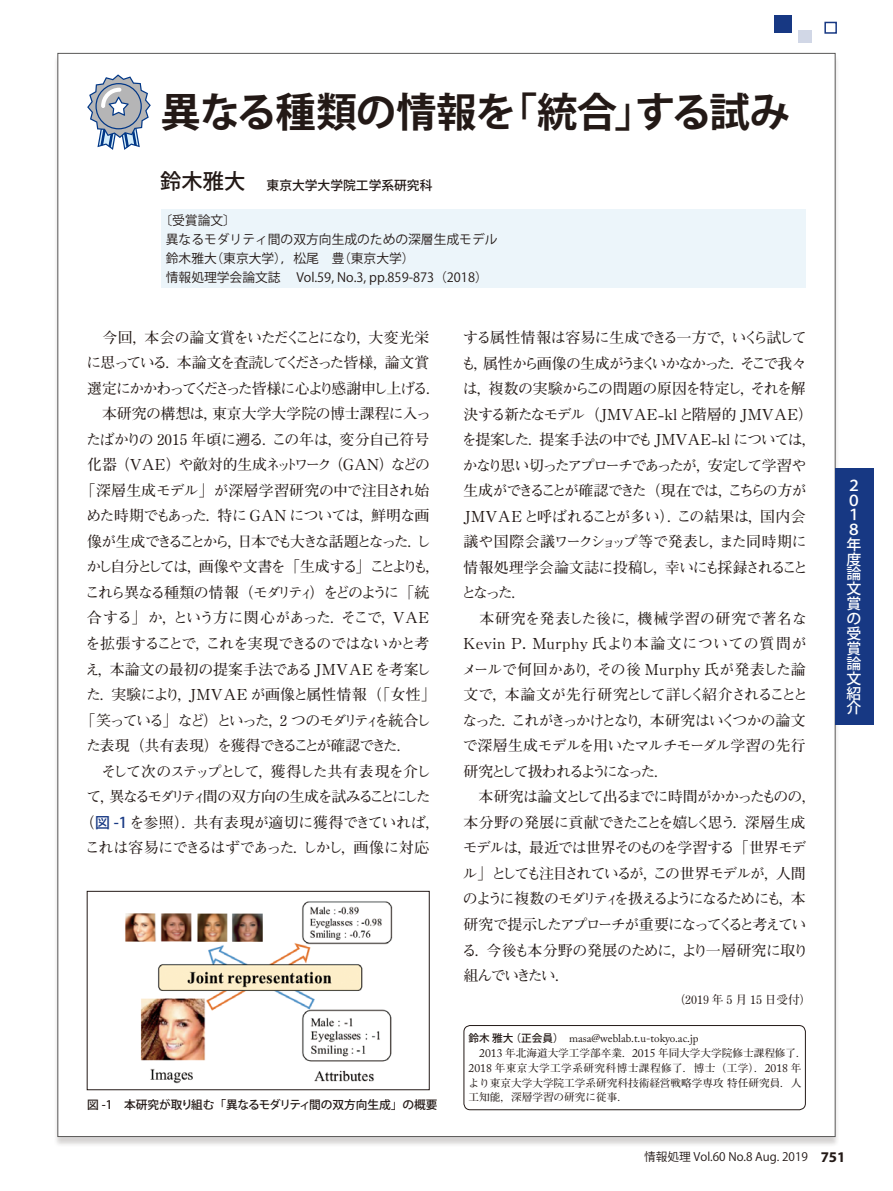
<style>
.page{position:relative;width:893px;height:1191px;background:#fff}
.page>*{position:absolute;margin:0;border:0;box-sizing:border-box;transform-origin:0 0}
.t1{font:700 40.35px "Koz Go Pro";letter-spacing:-.025em;color:#231916}
.t2{font:700 14.85px/25.5px "Futo Min A101 Pro";letter-spacing:-.075em;color:#231916}
.t3{font:700 14.85px "Futo Min A101 Pro";letter-spacing:-.025em;color:#231916}
.t4{font:700 14.85px "Futo Min A101 Pro";letter-spacing:-.15em;color:#231916}
.t5{font:700 14.85px "Futo Min A101 Pro";letter-spacing:-.135em;color:#231916}
.t6{font:700 14.85px "Futo Min A101 Pro";letter-spacing:-.105em;color:#231916}
.t7{font:700 14.85px "Futo Min A101 Pro";letter-spacing:-.155em;color:#231916}
.t8{font:700 14.85px "Futo Min A101 Pro";letter-spacing:-.14em;color:#231916}
.t9{font:700 14.85px "Futo Min A101 Pro";letter-spacing:-.01em;color:#231916}
.t10{font:700 14.85px "Futo Min A101 Pro";letter-spacing:-.015em;color:#231916}
.t11{font:700 14.85px "Futo Min A101 Pro";letter-spacing:-.055em;color:#231916}
.t12{font:700 14.85px "Futo Min A101 Pro";letter-spacing:-.1em;color:#231916}
.t13{font:700 14.85px "Futo Min A101 Pro";letter-spacing:-.03em;color:#231916}
.t14{font:700 14.85px "Futo Min A101 Pro";color:#231916}
.t15{font:500 14.85px/14.9px "Koz Go Pro";color:#fff}
.t16{font:12.75px/19.2px "Koz Go Pro";color:#231916}
.t17{font:500 12.75px "Koz Go Pro";color:#231916}
.t18{font:500 11.7px "Koz Go Std";letter-spacing:-.01em;color:#231916}
.t19{font:11.7px "Koz Go Pro";color:#231916}
.t20{font:700 11.7px "Futo Min A101 Pro";color:#231916}
.t21{font:11.1px "Adobe Caslon Pro";color:#231916}
.t22{font:700 10.65px/14.9px "Futo Min A101 Pro";color:#231916}
.s1{font-size:21.3px}
.s2{font-family:"M Ma Century";font-weight:400;font-size:15.15px}
.s3{font-family:"M Ma Century";font-weight:400}
.s4{font-family:"Koz Go Pro";font-weight:500;color:#173883}
.s5{font-family:"M Ma Century";font-weight:400;font-size:12px}
.s6{font-family:"Koz Go Pro";font-weight:500;font-size:10.65px}
.s7{font-family:"Adobe Caslon Pro";font-weight:400;font-size:11.7px}
.s8{font-family:"Myriad Pro";font-weight:700;font-size:14.85px}
</style>
<div class="page">
<div style="left:53px;top:55px;width:787px;height:1092px;background:#231916;opacity:.19"></div>
<div style="left:58px;top:53px;width:777px;height:1083px;background:#fff"></div>
<div style="left:835px;top:468px;width:38px;height:257px;background:#173883"></div>
<div style="left:775px;top:16px;width:17px;height:17px;background:#173883"></div>
<div style="left:798px;top:30px;width:14px;height:13px;background:#d1d7e6"></div>
<div style="left:824px;top:22px;width:13px;height:12px;border:2px solid #173883"></div>
<div style="left:162px;top:209px;width:644px;height:79px;background:#ecf5fa"></div>
<svg style="left:87px;top:74px;width:64px;height:76px"></svg>
<div style="left:463px;top:1025px;width:343px;height:85px;border:1px solid #231916;border-radius:6px"></div>
<img style="left:125px;top:901px;width:268px;height:182px">
<div style="left:87px;top:891px;width:342px;height:199px;border:1px solid #231916"></div>
<h1 class="t1" style="left:161px;top:86px;width:631px">異なる種類の情報を「統合」する試み</h1>
<p class="t17" style="left:160px;top:177px;width:274px"><span class="s1">鈴木雅大　</span>東京大学大学院工学系研究科</p>
<p class="t16" style="left:166px;top:211px;width:333px;text-indent:-6px">〔受賞論文〕　<br>異なるモダリティ間の双方向生成のための深層生成モデル鈴木雅大（東京大学），松尾　豊（東京大学）<br>情報処理学会論文誌 　Vol.59, No.3, pp.859-873（2018）</p>
<p class="t2" style="left:87px;top:322px;width:344px">　今回，本会の論文賞をいただくことになり，大変光栄</p>
<p class="t6" style="left:86px;top:351px;width:345px">に思っている．本論文を査読してくださった皆様，論文賞</p>
<p class="t6" style="left:87px;top:376px;width:355px">選定にかかわってくださった皆様に心より感謝申し上げる．</p>
<p class="t14" style="left:87px;top:402px;width:345px">　本研究の構想は，東京大学大学院の博士課程に入っ</p>
<p class="t3" style="left:86px;top:427px;width:345px">たばかりの <span class="s2">2015</span> 年頃に遡る．この年は，変分自己符号</p>
<p class="t4" style="left:87px;top:453px;width:344px">化器（<span class="s3">VAE</span>）や敵対的生成ネットワーク（<span class="s3">GAN</span>）などの</p>
<p class="t3" style="left:81px;top:479px;width:350px">「深層生成モデル」が深層学習研究の中で注目され始</p>
<p class="t11" style="left:86px;top:504px;width:345px">めた時期でもあった．特に <span class="s3">GAN</span> については，鮮明な画</p>
<p class="t4" style="left:87px;top:530px;width:345px">像が生成できることから，日本でも大きな話題となった．し</p>
<p class="t5" style="left:86px;top:555px;width:355px">かし自分としては，画像や文書を「生成する」ことよりも，</p>
<p class="t8" style="left:85px;top:581px;width:346px">これら異なる種類の情報（モダリティ）をどのように「統</p>
<p class="t2" style="left:87px;top:603px;width:344px">合する」か，という方に関心があった．そこで，<span class="s3">VAE</span></p>
<p class="t2" style="left:86px;top:629px;width:345px">を拡張することで，これを実現できるのではないかと考</p>
<p class="t3" style="left:85px;top:657px;width:347px">え，本論文の最初の提案手法である<span class="s3">JMVAE</span>を考案し</p>
<p class="t9" style="left:86px;top:683px;width:351px">た．実験により，<span class="s3">JMVAE</span> が画像と属性情報（「女性」</p>
<p class="t5" style="left:81px;top:708px;width:352px">「笑っている」など）といった，<span class="s2">2</span> つのモダリティを統合し</p>
<p class="t2" style="left:86px;top:731px;width:327px">た表現（共有表現）を獲得できることが確認できた．</p>
<p class="t12" style="left:87px;top:759px;width:345px">　そして次のステップとして，獲得した共有表現を介し</p>
<p class="t7" style="left:86px;top:785px;width:346px">て，異なるモダリティ間の双方向の生成を試みることにした</p>
<p class="t10" style="left:80px;top:810px;width:362px">（<span class="s4">図 -1</span> を参照）．共有表現が適切に獲得できていれば，</p>
<p class="t13" style="left:85px;top:836px;width:346px">これは容易にできるはずであった．しかし，画像に対応</p>
<p class="t18" style="left:87px;top:1097px;width:352px">図 -1　本研究が取り組む「異なるモダリティ間の双方向生成」の概要</p>
<p class="t2" style="left:461px;top:323px;width:357px">する属性情報は容易に生成できる一方で，いくら試しても，属性から画像の生成がうまくいかなかった．そこで我々は，複数の実験からこの問題の原因を特定し，それを解決する新たなモデル（<span class="s3">JMVAE</span>-<span class="s3">kl</span>と階層的 <span class="s3">JMVAE</span>）を提案した．提案手法の中でも<span class="s3">JMVAE</span>-<span class="s3">kl</span> については，かなり思い切ったアプローチであったが，安定して学習や生成ができることが確認できた（現在では，こちらの方が<br><span class="s3">JMVAE</span>と呼ばれることが多い）．この結果は，国内会議や国際会議ワークショップ等で発表し，また同時期に情報処理学会論文誌に投稿し，幸いにも採録されることとなった．<br>　本研究を発表した後に，機械学習の研究で著名な<br><span class="s3">Kevin P. Murphy</span> 氏より本論文についての質問がメールで何回かあり，その後 <span class="s3">Murphy</span> 氏が発表した論文で，本論文が先行研究として詳しく紹介されることとなった．これがきっかけとなり，本研究はいくつかの論文で深層生成モデルを用いたマルチモーダル学習の先行研究として扱われるようになった．<br>　本研究は論文として出るまでに時間がかかったものの，本分野の発展に貢献できたことを嬉しく思う．深層生成モデルは，最近では世界そのものを学習する「世界モデル」としても注目されているが，この世界モデルが，人間のように複数のモダリティを扱えるようになるためにも，本研究で提示したアプローチが重要になってくると考えている．今後も本分野の発展のために，より一層研究に取り組んでいきたい．</p>
<p class="t20" style="left:673px;top:990px;width:140px">（<span class="s5">2019</span> 年 <span class="s5">5</span> 月 <span class="s5">15</span> 日受付）</p>
<p class="t21" style="left:469px;top:1031px;width:231px"><span class="s6">鈴木 雅大 （正会員）</span> masa@weblab.t.u-tokyo.ac.jp</p>
<p class="t22" style="left:469px;top:1044px;width:340px;text-indent:11px"><span class="s7">2013</span> 年北海道大学工学部卒業．<span class="s7">2015</span> 年同大学大学院修士課程修了．<span class="s7">2018</span> 年東京大学工学系研究科博士課程修了．博士（工学）．<span class="s7">2018</span> 年より東京大学大学院工学系研究科技術経営戦略学専攻特任研究員．人工知能，深層学習の研究に従事．</p>
<p class="t15" style="left:847px;top:478px;width:16px">２<br>０<br>１<br>８年度論文賞の受賞論文紹介</p>
<p class="t19" style="left:644px;top:1149px;width:203px">情報処理 Vol.60 No.8 Aug. 2019 <span class="s8">751</span></p>
</div>
